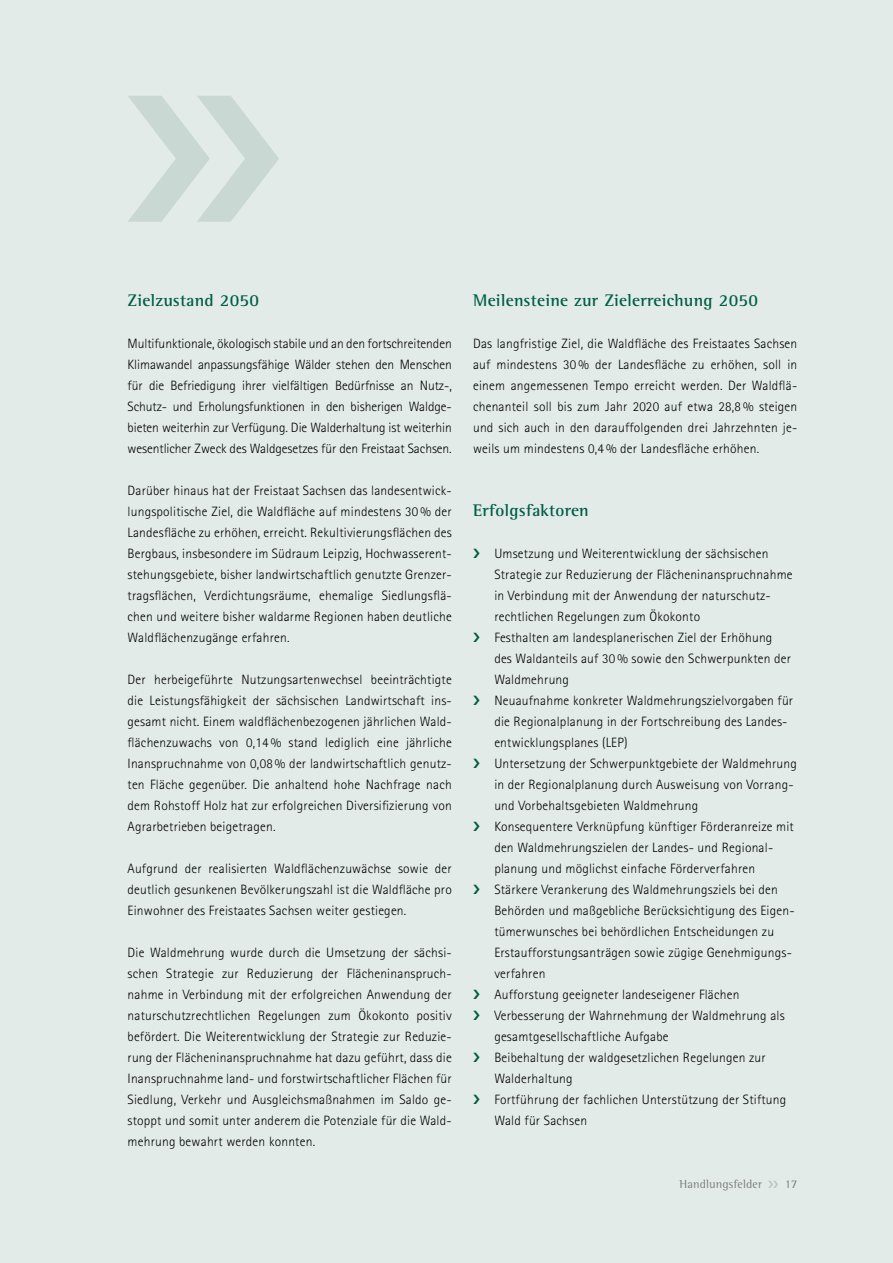
<style>
.page{position:relative;width:893px;height:1263px;background:#fff}
.page>*{position:absolute;margin:0;border:0;box-sizing:border-box;transform-origin:0 0}
.t1{font:700 17.25px "AT Rotis Semi Serif";letter-spacing:.015em;color:#005e45}
.t2{font:300 13.5px/21px "AT Rotis Sans Serif";letter-spacing:.015em;color:#000}
.t3{font:12px "AT Rotis Semi Serif";letter-spacing:.015em;color:#7b7b7a}
</style>
<div class="page">
<div style="left:1px;top:0;width:892px;height:1263px;background:#e3ebe8"></div>
<svg style="left:128px;top:96px;width:151px;height:126px"></svg>
<h3 class="t1" style="left:128px;top:290px;width:133px">Zielzustand 2050</h3>
<p class="t2" style="left:128px;top:333px;width:326px;text-align:justify">Multifunktionale, ökologisch stabile und an den fortschreitenden Klimawandel anpassungsfähige Wälder stehen den Menschen für die Befriedigung ihrer vielfältigen Bedürfnisse an Nutz-, Schutz- und Erholungsfunktionen in den bisherigen Waldge&shy;bieten weiterhin zur Verfügung. Die Walderhaltung ist weiterhin wesentlicher Zweck des Waldgesetzes für den Freistaat Sachsen.</p>
<p class="t2" style="left:128px;top:480px;width:326px;text-align:justify">Darüber hinaus hat der Freistaat Sachsen das landesentwick&shy;lungspolitische Ziel, die Waldfläche auf mindestens 30% der Landesfläche zu erhöhen, erreicht. Rekultivierungsflächen des Bergbaus, insbesondere im Südraum Leipzig, Hochwasserent&shy;stehungsgebiete, bisher landwirtschaftlich genutzte Grenzer&shy;tragsflächen, Verdichtungsräume, ehemalige Siedlungsflä&shy;chen und weitere bisher waldarme Regionen haben deutliche Waldflächenzugänge erfahren.</p>
<p class="t2" style="left:128px;top:669px;width:326px;text-align:justify">Der herbeigeführte Nutzungsartenwechsel beeinträchtigte die Leistungsfähigkeit der sächsischen Landwirtschaft ins&shy;gesamt nicht. Einem waldflächenbezogenen jährlichen Wald&shy;flächenzuwachs von 0,14% stand lediglich eine jährliche Inanspruchnahme von 0,08% der landwirtschaftlich genutz&shy;ten Fläche gegenüber. Die anhaltend hohe Nachfrage nach dem Rohstoff Holz hat zur erfolgreichen Diversifizierung von Agrarbetrieben beigetragen.</p>
<p class="t2" style="left:128px;top:858px;width:326px;text-align:justify">Aufgrund der realisierten Waldflächenzuwächse sowie der deutlich gesunkenen Bevölkerungszahl ist die Waldfläche pro Einwohner des Freistaates Sachsen weiter gestiegen.</p>
<p class="t2" style="left:128px;top:942px;width:326px;text-align:justify">Die Waldmehrung wurde durch die Umsetzung der sächsi&shy;schen Strategie zur Reduzierung der Flächeninanspruch&shy;nahme in Verbindung mit der erfolgreichen Anwendung der naturschutzrechtlichen Regelungen zum Ökokonto positiv befördert. Die Weiterentwicklung der Strategie zur Reduzie&shy;rung der Flächeninanspruchnahme hat dazu geführt, dass die Inanspruchnahme land- und forstwirtschaftlicher Flächen für Siedlung, Verkehr und Ausgleichsmaßnahmen im Saldo ge&shy;stoppt und somit unter anderem die Potenziale für die Wald&shy;mehrung bewahrt werden konnten.</p>
<h3 class="t1" style="left:473px;top:290px;width:286px">Meilensteine zur Zielerreichung 2050</h3>
<p class="t2" style="left:473px;top:333px;width:326px;text-align:justify">Das langfristige Ziel, die Waldfläche des Freistaates Sachsen auf mindestens 30% der Landesfläche zu erhöhen, soll in einem angemessenen Tempo erreicht werden. Der Waldflä&shy;chenanteil soll bis zum Jahr 2020 auf etwa 28,8% steigen und sich auch in den darauffolgenden drei Jahrzehnten je&shy;weils um mindestens 0,4% der Landesfläche erhöhen.</p>
<h3 class="t1" style="left:473px;top:500px;width:117px">Erfolgsfaktoren</h3>
<p class="t2" style="left:494px;top:543px;width:300px">Umsetzung und Weiterentwicklung der sächsischen Strategie zur Reduzierung der Flächeninanspruchnahme in Verbindung mit der Anwendung der naturschutz&shy;rechtlichen Regelungen zum Ökokonto</p>
<p class="t2" style="left:494px;top:627px;width:298px">Festhalten am landesplanerischen Ziel der Erhöhung des Waldanteils auf 30% sowie den Schwerpunkten der<br>Waldmehrung</p>
<p class="t2" style="left:494px;top:690px;width:300px">Neuaufnahme konkreter Waldmehrungszielvorgaben für die Regionalplanung in der Fortschreibung des Landes&shy;entwicklungsplanes (LEP)</p>
<p class="t2" style="left:494px;top:753px;width:304px">Untersetzung der Schwerpunktgebiete der Waldmehrung in der Regionalplanung durch Ausweisung von Vorrang&shy;und Vorbehaltsgebieten Waldmehrung</p>
<p class="t2" style="left:494px;top:816px;width:301px">Konsequentere Verknüpfung künftiger Förderanreize mit den Waldmehrungszielen der Landes- und Regional&shy;planung und möglichst einfache Förderverfahren</p>
<p class="t2" style="left:494px;top:879px;width:300px">Stärkere Verankerung des Waldmehrungsziels bei den Behörden und maßgebliche Berücksichtigung des Eigen&shy;tümerwunsches bei behördlichen Entscheidungen zu Erstaufforstungsanträgen sowie zügige Genehmigungs&shy;verfahren</p>
<p class="t2" style="left:494px;top:984px;width:247px">Aufforstung geeigneter landeseigener Flächen</p>
<p class="t2" style="left:494px;top:1005px;width:292px">Verbesserung der Wahrnehmung der Waldmehrung als gesamtgesellschaftliche Aufgabe</p>
<p class="t2" style="left:494px;top:1047px;width:273px">Beibehaltung der waldgesetzlichen Regelungen zur<br>Walderhaltung</p>
<p class="t2" style="left:494px;top:1089px;width:294px">Fortführung der fachlichen Unterstützung der Stiftung<br>Wald für Sachsen</p>
<p class="t3" style="left:679px;top:1177px;width:84px">Handlungsfelder</p>
<p class="t3" style="left:785px;top:1177px;width:14px">17</p>
</div>
